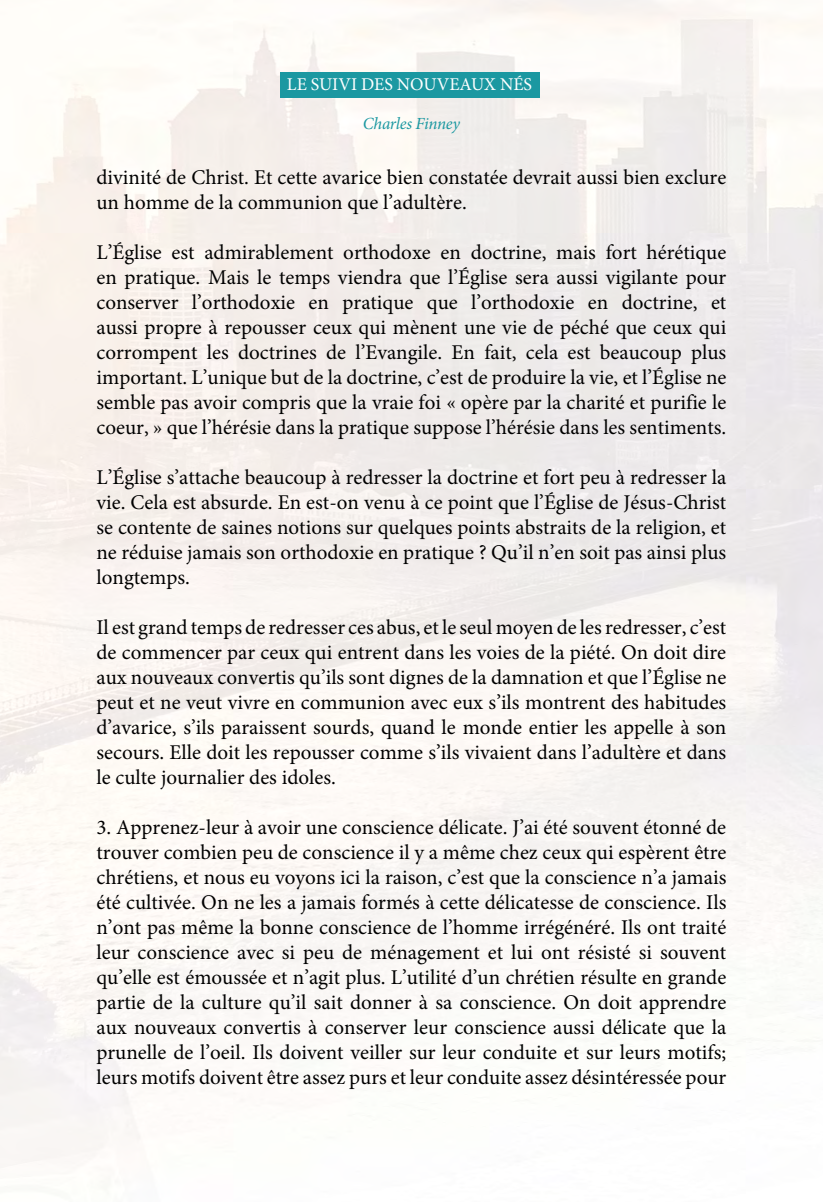
<style>
.page{position:relative;width:823px;height:1202px;background:#fff}
.page>*{position:absolute;margin:0;border:0;box-sizing:border-box;transform-origin:0 0}
.t1{font:21px/25px "Minion Pro";color:#000;text-align:justify}
.t2{font:18px "Minion Pro";color:#fff}
.t3{font:italic 17px "Minion Pro";letter-spacing:-.02em;color:#1b98a1}
</style>
<div class="page">
<img style="left:0;top:0;width:822px;height:1168px">
<div style="left:280px;top:72px;width:259px;height:26px;background:#1b98a1"></div>
<p class="t2" style="left:287px;top:72px;width:86px">le suivi des</p>
<p class="t2" style="left:396px;top:72px;width:53px">nouvea</p>
<p class="t2" style="left:471px;top:72px;width:53px">ux nés</p>
<p class="t3" style="left:363px;top:112px;width:98px">Charles Finney</p>
<p class="t1" style="left:96px;top:165px;width:631px">divinité de Christ. Et cette avarice bien constatée devrait aussi bien exclure un homme de la communion que l’adultère.</p>
<p class="t1" style="left:96px;top:240px;width:631px">L’Église est admirablement orthodoxe en doctrine, mais fort hérétique en pratique. Mais le temps viendra que l’Église sera aussi vigilante pour conserver l’orthodoxie en pratique que l’orthodoxie en doctrine, et aussi propre à repousser ceux qui mènent une vie de péché que ceux qui corrompent les doctrines de l’Evangile. En fait, cela est beaucoup plus important. L’unique but de la doctrine, c’est de produire la vie, et l’Église ne semble pas avoir compris que la vraie foi « opère par la charité et purifie le coeur, » que l’hérésie dans la pratique suppose l’hérésie dans les sentiments.</p>
<p class="t1" style="left:96px;top:465px;width:631px">L’Église s’attache beaucoup à redresser la doctrine et fort peu à redresser la vie. Cela est absurde. En est-on venu à ce point que l’Église de Jésus-Christ se contente de saines notions sur quelques points abstraits de la religion, et ne réduise jamais son orthodoxie en pratique ? Qu’il n’en soit pas ainsi plus longtemps.</p>
<p class="t1" style="left:96px;top:615px;width:631px">Il est grand temps de redresser ces abus, et le seul moyen de les redresser, c’est de commencer par ceux qui entrent dans les voies de la piété. On doit dire aux nouveaux convertis qu’ils sont dignes de la damnation et que l’Église ne peut et ne veut vivre en communion avec eux s’ils montrent des habitudes d’avarice, s’ils paraissent sourds, quand le monde entier les appelle à son secours. Elle doit les repousser comme s’ils vivaient dans l’adultère et dans le culte journalier des idoles.</p>
<p class="t1" style="left:96px;top:815px;width:631px">3. Apprenez-leur à avoir une conscience délicate. J’ai été souvent étonné de trouver combien peu de conscience il y a même chez ceux qui espèrent être chrétiens, et nous eu voyons ici la raison, c’est que la conscience n’a jamais été cultivée. On ne les a jamais formés à cette délicatesse de conscience. Ils n’ont pas même la bonne conscience de l’homme irrégénéré. Ils ont traité leur conscience avec si peu de ménagement et lui ont résisté si souvent qu’elle est émoussée et n’agit plus. L’utilité d’un chrétien résulte en grande partie de la culture qu’il sait donner à sa conscience. On doit apprendre aux nouveaux convertis à conserver leur conscience aussi délicate que la prunelle de l’oeil. Ils doivent veiller sur leur conduite et sur leurs motifs; leurs motifs doivent être assez purs et leur conduite assez désintéressée pour</p>
</div>
